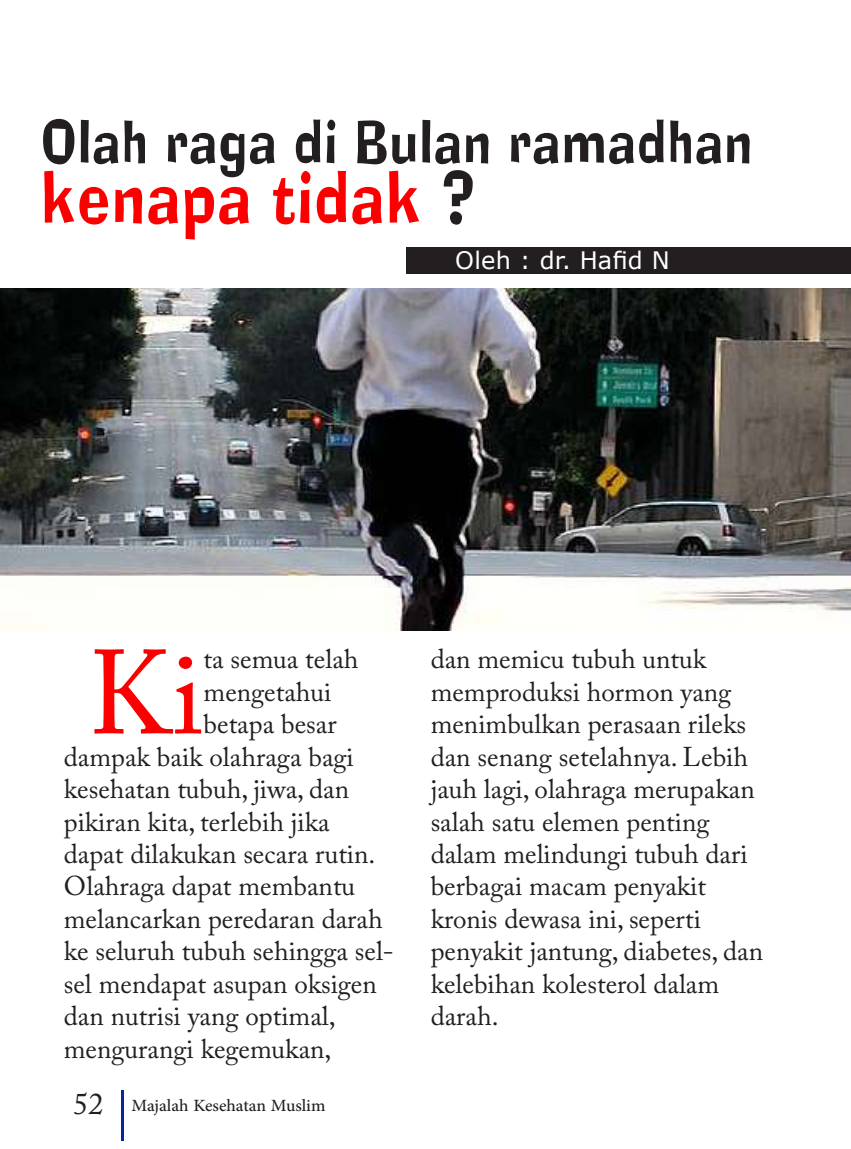
<style>
.page{position:relative;width:851px;height:1149px;background:#fff}
.page>*{position:absolute;margin:0;border:0;box-sizing:border-box;transform-origin:0 0}
.t1{font:118.2px "Adobe Caslon Pro";color:#fb0000}
.t2{font:72px "Alor Narrow Condensed Normal";letter-spacing:.01em;color:#fb0000}
.t3{font:60px "Alor Narrow Condensed Normal";letter-spacing:.01em;color:#231f20}
.t4{font:27px/32.4px "Adobe Caslon Pro";color:#231f20}
.t5{font:24px "Adobe Arabic";color:#231f20}
.t6{font:24px "Verdana";letter-spacing:.01em;color:#fff}
.s1{color:#231f20}
.s2{font-family:"Adobe Caslon Pro";font-size:30px}
</style>
<div class="page">
<hr style="left:121px;top:1089px;width:2px;height:51px;background:#0226a0">
<div style="left:406px;top:247px;width:444px;height:27px;background:#231f20"></div>
<img style="left:0;top:288px;width:850px;height:342px">
<h3 class="t3" style="left:41px;top:90px;width:713px">Olah raga di Bulan ramadhan</h3>
<h2 class="t2" style="left:41px;top:135px;width:437px">kenapa tidak <span class="s1">?</span></h2>
<p class="t6" style="left:455px;top:244px;width:216px">Oleh : dr. Hafid N</p>
<h1 class="t1" style="left:88px;top:623px;width:117px">Ki</h1>
<p class="t4" style="left:203px;top:642px;width:156px">ta semua telah</p>
<p class="t4" style="left:203px;top:675px;width:129px">mengetahui</p>
<p class="t4" style="left:203px;top:707px;width:134px">betapa besar</p>
<p class="t4" style="left:64px;top:740px;width:291px">dampak baik olahraga bagi</p>
<p class="t4" style="left:64px;top:772px;width:287px">kesehatan tubuh, jiwa, dan</p>
<p class="t4" style="left:64px;top:804px;width:267px">pikiran kita, terlebih jika</p>
<p class="t4" style="left:64px;top:837px;width:313px">dapat dilakukan secara rutin.</p>
<p class="t4" style="left:64px;top:869px;width:293px">Olahraga dapat membantu</p>
<p class="t4" style="left:64px;top:902px;width:320px">melancarkan peredaran darah</p>
<p class="t4" style="left:64px;top:934px;width:331px">ke seluruh tubuh sehingga sel-</p>
<p class="t4" style="left:64px;top:966px;width:314px">sel mendapat asupan oksigen</p>
<p class="t4" style="left:64px;top:999px;width:273px">dan nutrisi yang optimal,</p>
<p class="t4" style="left:64px;top:1031px;width:269px">mengurangi kegemukan,</p>
<p class="t5" style="left:73px;top:1088px;width:253px"><span class="s2">52</span> Majalah Kesehatan Muslim</p>
<p class="t4" style="left:430px;top:642px;width:334px">dan memicu tubuh untuk memproduksi hormon yang menimbulkan perasaan rileks dan senang setelahnya. Lebih jauh lagi, olahraga merupakan salah satu elemen penting dalam melindungi tubuh dari berbagai macam penyakit kronis dewasa ini, seperti penyakit jantung, diabetes, dan kelebihan kolesterol dalam darah.</p>
</div>
